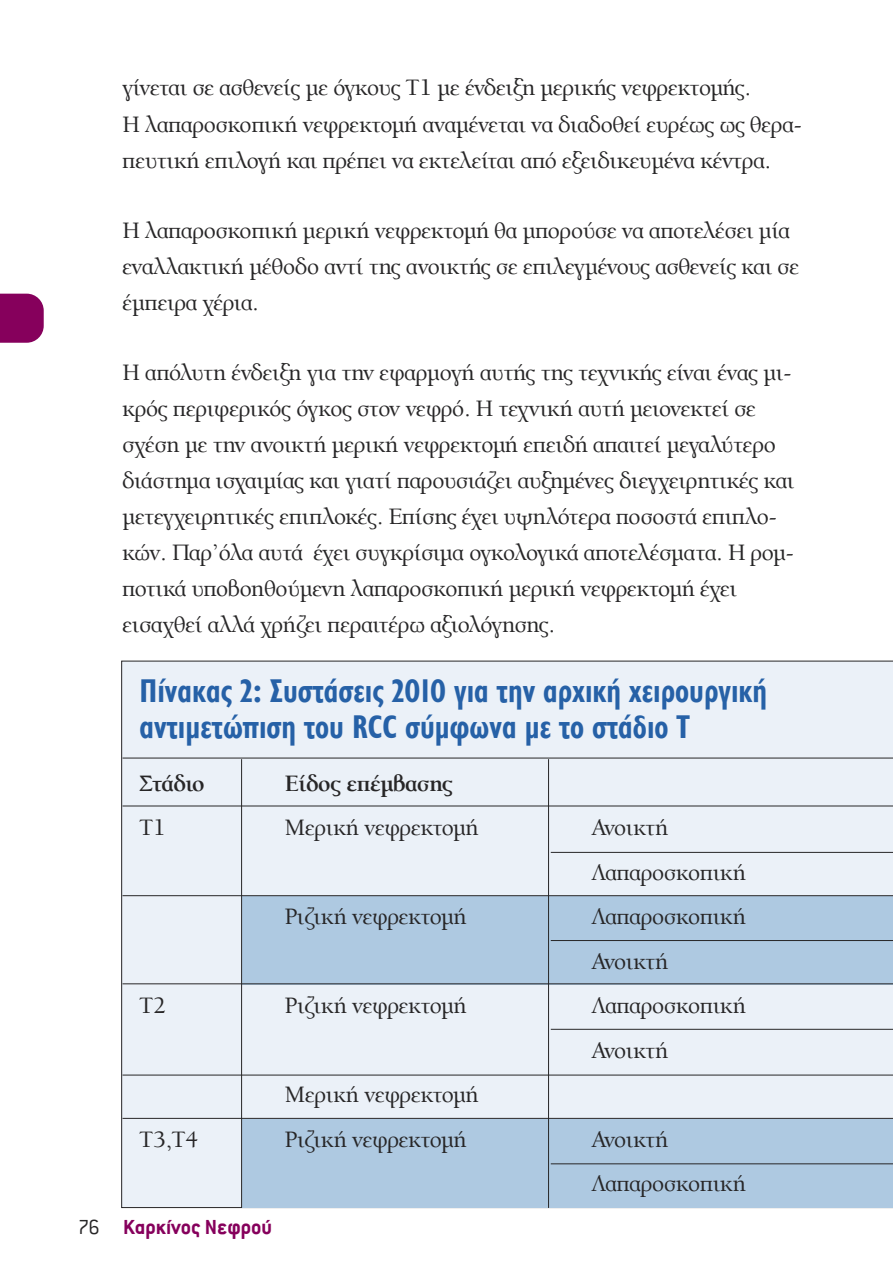
<style>
.page{position:relative;width:893px;height:1276px;background:#fff}
.page>*{position:absolute;margin:0;border:0;box-sizing:border-box;transform-origin:0 0}
.t1{font:700 33px/36px "CF Jeckyl Con";color:#2661a7}
.t2{font:24px/36px "Art Berkeley H Light";color:#272627}
.t3{font:24px "Art Berkeley H Medium";color:#272627}
.t4{font:700 22.5px "Conduit ITC Hel";color:#86005c}
.s1{font-weight:300;color:#272627}
</style>
<div class="page">
<div style="left:121px;top:661px;width:772px;height:547px;background:#ebf1f8"></div>
<div style="left:242px;top:895px;width:651px;height:89px;background:#aec9e1"></div>
<div style="left:242px;top:1119px;width:651px;height:89px;background:#aec9e1"></div>
<svg style="left:0;top:294px;width:44px;height:49px;background:#8e1166"></svg>
<hr style="left:241px;top:759px;width:1px;height:449px;background:#272627">
<hr style="left:548px;top:759px;width:1px;height:449px;background:#272627">
<hr style="left:122px;top:757px;width:771px;height:1px;background:#272627">
<hr style="left:122px;top:805px;width:771px;height:1px;background:#272627">
<hr style="left:122px;top:983px;width:771px;height:1px;background:#272627">
<hr style="left:122px;top:1074px;width:771px;height:1px;background:#272627">
<hr style="left:122px;top:1118px;width:771px;height:1px;background:#272627">
<hr style="left:551px;top:852px;width:342px;height:1px;background:#272627">
<hr style="left:551px;top:940px;width:342px;height:1px;background:#272627">
<hr style="left:551px;top:1028px;width:342px;height:1px;background:#272627">
<hr style="left:551px;top:1163px;width:342px;height:1px;background:#272627">
<hr style="left:122px;top:895px;width:771px;height:1px;background:#272627">
<p class="t2" style="left:122px;top:71px;width:681px">γίνεται σε ασθενείς με όγκους Τ1 με ένδειξη μερικής νεφρεκτομής.<br>Η λαπαροσκοπική νεφρεκτομή αναμένεται να διαδοθεί ευρέως ως θερα&shy;πευτική επιλογή και πρέπει να εκτελείται από εξειδικευμένα κέντρα.</p>
<p class="t2" style="left:122px;top:213px;width:678px">Η λαπαροσκοπική μερική νεφρεκτομή θα μπορούσε να αποτελέσει μία εναλλακτική μέθοδο αντί της ανοικτής σε επιλεγμένους ασθενείς και σε έμπειρα χέρια.</p>
<p class="t2" style="left:122px;top:355px;width:674px">Η απόλυτη ένδειξη για την εφαρμογή αυτής της τεχνικής είναι ένας μι&shy;κρός περιφερικός όγκος στον νεφρό. Η τεχνική αυτή μειονεκτεί σε σχέση με την ανοικτή μερική νεφρεκτομή επειδή απαιτεί μεγαλύτερο διάστημα ισχαιμίας και γιατί παρουσιάζει αυξημένες διεγχειρητικές και μετεγχειρητικές επιπλοκές. Επίσης έχει υψηλότερα ποσοστά επιπλο&shy;κών. Παρ’όλα αυτά έχει συγκρίσιμα ογκολογικά αποτελέσματα. Η ρομ&shy;ποτικά υποβοηθούμενη λαπαροσκοπική μερική νεφρεκτομή έχει εισαχθεί αλλά χρήζει περαιτέρω αξιολόγησης.</p>
<h1 class="t1" style="left:140px;top:672px;width:629px">Πίνακας 2: Συστάσεις 2010 για την αρχική χειρουργική αντιμετώπιση του RCC σύμφωνα με το στάδιο Τ</h1>
<p class="t3" style="left:140px;top:771px;width:66px">Στάδιο</p>
<p class="t3" style="left:285px;top:771px;width:169px">Είδος επέμβασης</p>
<p class="t2" style="left:140px;top:811px;width:28px">T1</p>
<p class="t2" style="left:285px;top:811px;width:195px">Μερική νεφρεκτομή</p>
<p class="t2" style="left:592px;top:806px;width:156px;line-height:44.4px">Ανοικτή<br>Λαπαροσκοπική</p>
<p class="t2" style="left:285px;top:900px;width:183px">Ριζική νεφρεκτομή</p>
<p class="t2" style="left:592px;top:895px;width:156px;line-height:44.4px">Λαπαροσκοπική<br>Ανοικτή</p>
<p class="t2" style="left:140px;top:989px;width:28px">T2</p>
<p class="t2" style="left:285px;top:989px;width:183px">Ριζική νεφρεκτομή</p>
<p class="t2" style="left:592px;top:984px;width:156px;line-height:44.4px">Λαπαροσκοπική<br>Ανοικτή</p>
<p class="t2" style="left:285px;top:1078px;width:195px">Μερική νεφρεκτομή</p>
<p class="t2" style="left:140px;top:1122px;width:60px">T3,T4</p>
<p class="t2" style="left:285px;top:1122px;width:183px">Ριζική νεφρεκτομή</p>
<p class="t2" style="left:592px;top:1118px;width:156px;line-height:44.4px">Ανοικτή<br>Λαπαροσκοπική</p>
<p class="t4" style="left:78px;top:1214px;width:196px"><span class="s1">76</span> Καρκίνος Νεφρού</p>
</div>
